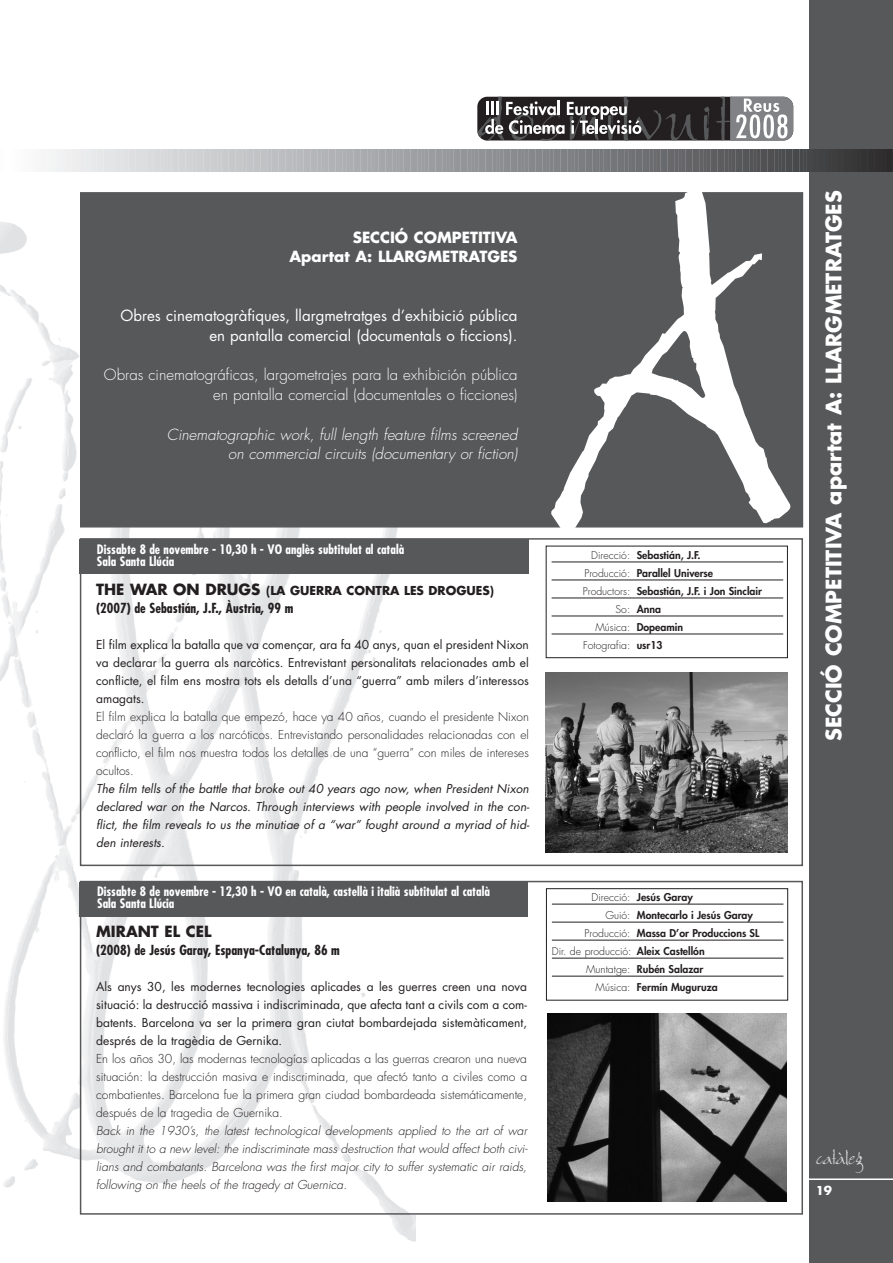
<style>
.page{position:relative;width:893px;height:1263px;background:#fff}
.page>*{position:absolute;margin:0;border:0;box-sizing:border-box;transform-origin:0 0}
.t1{font:519.3px "Bergell Let Plain";color:#fff}
.t2{font:700 20.85px "Futura LT";color:#fff}
.t3{font:19.05px "Bergell Let Plain";color:#dcdddf}
.t4{font:300 15px/19.8px "Futura LT";color:#fff;text-align:right}
.t5{font:15px/19.6px "Futura LT";color:#fff;text-align:right}
.t6{font:italic 300 15px "Futura LT";color:#fff}
.t7{font:700 15px/19.5px "Futura LT";color:#fff;text-align:right}
.t8{font:700 15px "Futura LT";color:#231f20}
.t9{font:700 condensed 13.5px "Futura LT";color:#231f20}
.t10{font:700 condensed 12.75px/12px "Futura LT";color:#fff}
.t11{font:300 12px/18px "Futura LT";color:#231f20;text-align:justify}
.t12{font:12px/18px "Futura LT";color:#231f20;text-align:justify}
.t13{font:italic 300 12px/18px "Futura LT";color:#231f20;text-align:justify}
.t14{font:italic 12px/18px "Futura LT";color:#231f20;text-align:justify}
.t15{font:700 12px "Futura LT";color:#231f20}
.t16{font:700 12px "Futura LT";color:#fff}
.t17{font:800 10.5px "Futura LT";color:#231f20}
.t18{font:300 10.5px "Futura LT";color:#231f20}
.s1{font-size:15px}
.s2{font-weight:300}
.s3{font-weight:800}
</style>
<div class="page">
<img style="left:0;top:222px;width:416px;height:1020px">
<div style="left:809px;top:0;width:84px;height:1262px;background:#57585a"></div>
<div style="left:80px;top:880px;width:723px;height:334px;border:2px solid #57585a"></div>
<img style="left:547px;top:1013px;width:240px;height:188px">
<div style="left:80px;top:538px;width:723px;height:328px;border:2px solid #57585a"></div>
<svg style="left:546px;top:888px;width:242px;height:112px"></svg>
<hr style="left:552px;top:921px;width:231px;height:1px;background:#231f20">
<hr style="left:552px;top:939px;width:231px;height:1px;background:#231f20">
<hr style="left:552px;top:957px;width:231px;height:1px;background:#231f20">
<hr style="left:552px;top:975px;width:231px;height:1px;background:#231f20">
<div style="left:80px;top:882px;width:448px;height:35px;background:#57585a"></div>
<hr style="left:809px;top:1178px;width:84px;height:1px;background:#fff">
<div style="left:477px;top:97px;width:316px;height:43px;background:#231f20;border-radius:10px"></div>
<svg style="left:704px;top:107px;width:6px;height:33px"></svg>
<svg style="left:477px;top:97px;width:220px;height:43px"></svg>
<svg style="left:716px;top:97px;width:77px;height:43px;background:#8f9092"></svg>
<svg style="left:47px;top:150px;width:846px;height:21px;background:#949597"></svg>
<div style="left:81px;top:194px;width:721px;height:332px;background:#57585a"></div>
<div style="left:80px;top:192px;width:723px;height:335px;border:2px solid #57585a"></div>
<svg style="left:545px;top:545px;width:243px;height:113px"></svg>
<hr style="left:552px;top:579px;width:231px;height:1px;background:#231f20">
<hr style="left:552px;top:597px;width:231px;height:1px;background:#231f20">
<hr style="left:552px;top:615px;width:231px;height:1px;background:#231f20">
<hr style="left:552px;top:633px;width:231px;height:1px;background:#231f20">
<div style="left:80px;top:539px;width:449px;height:35px;background:#57585a"></div>
<img style="left:546px;top:672px;width:242px;height:180px">
<p class="t7" style="left:290px;top:229px;width:229px">SECCIÓ COMPETITIVA<br>Apartat A: LLARGMETRATGES</p>
<p class="t5" style="left:121px;top:307px;width:398px">Obres cinematogràfiques, llargmetratges d’exhibició pública en pantalla comercial (documentals o ficcions).</p>
<p class="t4" style="left:104px;top:366px;width:415px">Obras cinematográficas, largometrajes para la exhibición pública en pantalla comercial (documentales o ficciones)</p>
<p class="t6" style="left:167px;top:427px;width:352px">Cinematographic work, full length feature films screened</p>
<p class="t6" style="left:228px;top:447px;width:291px">on commercial circuits (documentary or fiction)</p>
<p class="t10" style="left:97px;top:543px;width:309px">Dissabte 8 de novembre - 10,30 h - VO anglès subtitulat al català<br>Sala Santa Llúcia</p>
<p class="t15" style="left:96px;top:584px;width:399px"><span class="s1">THE WAR ON DRUGS</span> (LA GUERRA CONTRA LES DROGUES)</p>
<p class="t9" style="left:96px;top:601px;width:199px">(2007) de Sebastián, J.F., Àustria, 99 m</p>
<p class="t12" style="left:96px;top:636px;width:434px">El film explica la batalla que va començar, ara fa 40 anys, quan el president Nixon va declarar la guerra als narcòtics. Entrevistant personalitats relacionades amb el conflicte, el film ens mostra tots els detalls d’una “guerra” amb milers d’interessos amagats.</p>
<p class="t11" style="left:96px;top:708px;width:434px">El film explica la batalla que empezó, hace ya 40 años, cuando el presidente Nixon declaró la guerra a los narcóticos. Entrevistando personalidades relacionadas con el conflicto, el film nos muestra todos los detalles de una “guerra” con miles de intereses ocultos.</p>
<p class="t14" style="left:96px;top:780px;width:435px">The film tells of the battle that broke out 40 years ago now, when President Nixon declared war on the Narcos. Through interviews with people involved in the con&shy;flict, the film reveals to us the minutiae of a “war” fought around a myriad of hid&shy;den interests.</p>
<p class="t10" style="left:97px;top:886px;width:394px">Dissabte 8 de novembre - 12,30 h - VO en català, castellà i italià subtitulat al català<br>Sala Santa Llúcia</p>
<p class="t8" style="left:96px;top:924px;width:117px">MIRANT EL CEL</p>
<p class="t9" style="left:96px;top:943px;width:245px">(2008) de Jesús Garay, Espanya-Catalunya, 86 m</p>
<p class="t12" style="left:96px;top:978px;width:432px">Als anys 30, les modernes tecnologies aplicades a les guerres creen una nova situació: la destrucció massiva i indiscriminada, que afecta tant a civils com a com&shy;batents. Barcelona va ser la primera gran ciutat bombardejada sistemàticament, després de la tragèdia de Gernika.</p>
<p class="t11" style="left:96px;top:1050px;width:432px">En los años 30, las modernas tecnologías aplicadas a las guerras crearon una nueva situación: la destrucción masiva e indiscriminada, que afectó tanto a civiles como a combatientes. Barcelona fue la primera gran ciudad bombardeada sistemáticamente, después de la tragedia de Guernika.</p>
<p class="t13" style="left:96px;top:1122px;width:433px">Back in the 1930’s, the latest technological developments applied to the art of war brought it to a new level: the indiscriminate mass destruction that would affect both civi&shy;lians and combatants. Barcelona was the first major city to suffer systematic air raids, following on the heels of the tragedy at Guernica.</p>
<h1 class="t1" style="left:562px;top:134px;width:235px">A</h1>
<p class="t17" style="left:591px;top:550px;width:111px"><span class="s2">Direcció:</span> Sebastián, J.F.</p>
<p class="t17" style="left:584px;top:568px;width:130px"><span class="s2">Producció:</span> Parallel Universe</p>
<p class="t17" style="left:583px;top:586px;width:181px"><span class="s2">Productors:</span> Sebastián, J.F. i Jon Sinclair</p>
<p class="t17" style="left:615px;top:604px;width:47px"><span class="s2">So:</span> Anna</p>
<p class="t17" style="left:595px;top:622px;width:89px"><span class="s2">Música:</span> Dopeamin</p>
<p class="t18" style="left:583px;top:640px;width:81px">Fotografia: <span class="s3">usr13</span></p>
<p class="t17" style="left:591px;top:892px;width:103px"><span class="s2">Direcció:</span> Jesús Garay</p>
<p class="t17" style="left:605px;top:910px;width:149px"><span class="s2">Guió:</span> Montecarlo i Jesús Garay</p>
<p class="t17" style="left:585px;top:928px;width:176px"><span class="s2">Producció:</span> Massa D’or Produccions SL</p>
<p class="t18" style="left:552px;top:946px;width:154px">Dir. de producció: <span class="s3">Aleix Castellón</span></p>
<p class="t17" style="left:586px;top:964px;width:119px"><span class="s2">Muntatge:</span> Rubén Salazar</p>
<p class="t17" style="left:596px;top:982px;width:123px"><span class="s2">Música:</span> Fermín Muguruza</p>
<h2 class="t2" style="left:824px;top:741px;width:552px;rotate:-90deg">SECCIÓ COMPETITIVA apartat A: LLARGMETRATGES</h2>
<h3 class="t3" style="left:816px;top:1149px;width:47px">catàleg</h3>
<p class="t16" style="left:816px;top:1185px;width:18px">19</p>
</div>
